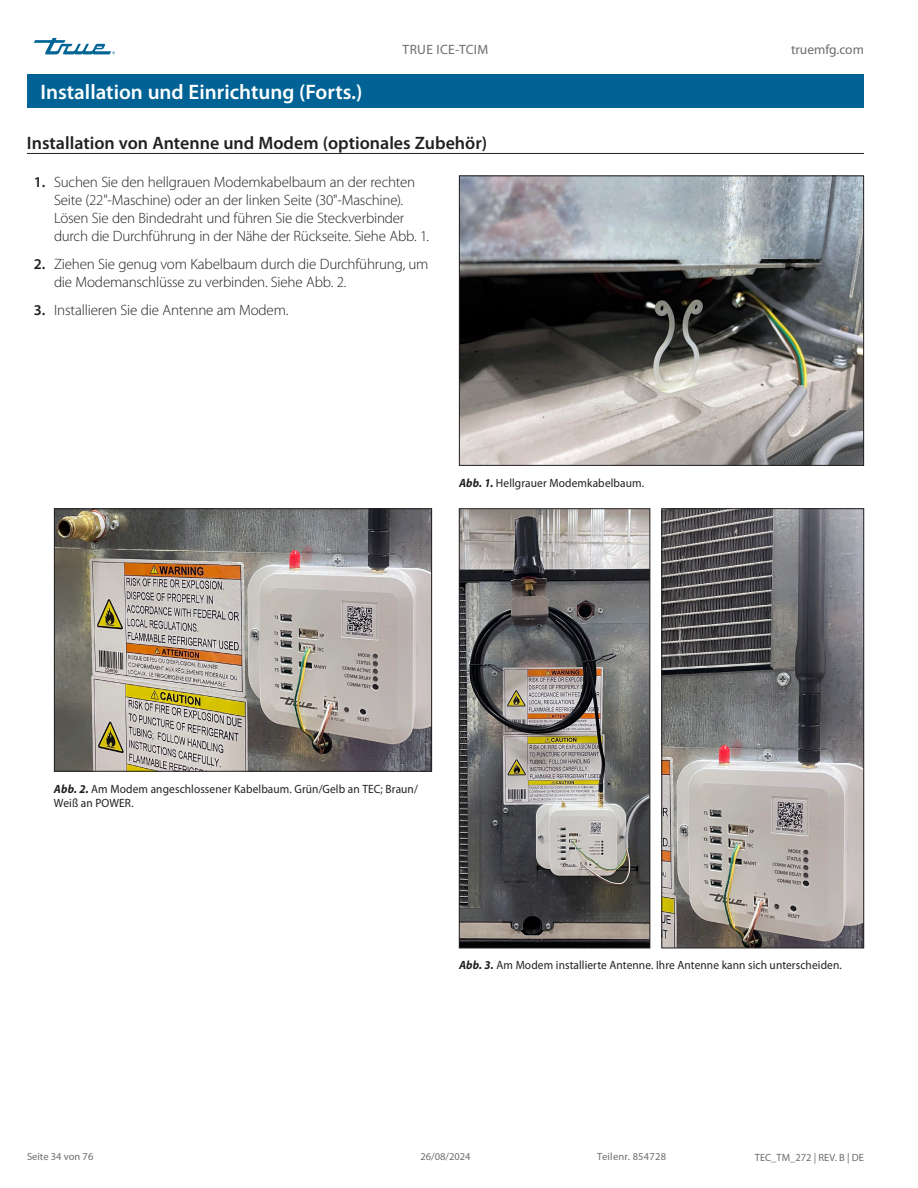
<style>
.page{position:relative;width:918px;height:1188px;background:#fff}
.page>*{position:absolute;margin:0;border:0;box-sizing:border-box;transform-origin:0 0}
.Title_bar_Page_header{font:600 21px "Myriad Pro";color:#fff}
.Subhead_underscore_H1{font:600 18px "Myriad Pro";color:#231f20}
.t1{font:300 15px/18px "Myriad Pro";letter-spacing:-.015em;color:#231f20}
.t2{font:13.5px "Myriad Pro";letter-spacing:.025em;color:#6c6d70}
.t3{font:13.5px "Myriad Pro";color:#6c6d70}
.Caption_FIG_Regular{font:12px/13.5px "Myriad Pro";letter-spacing:.01em;color:#231f20;scale:.95 1}
.t4{font:10.5px "Myriad Pro";color:#6c6d70}
.t5{font:10.5px "Myriad Pro";letter-spacing:.025em;color:#6c6d70}
.s1{font-weight:600}
.s2{font-weight:700;font-style:italic}
</style>
<div class="page">
<svg style="left:34px;top:38px;width:81px;height:16px"></svg>
<div style="left:27px;top:74px;width:837px;height:34px;background:#016395"></div>
<hr style="left:27px;top:153px;width:837px;height:1px;background:#231f20">
<img style="left:461px;top:178px;width:401px;height:286px">
<div style="left:459px;top:176px;width:405px;height:290px;border:1px solid #231f20"></div>
<img style="left:56px;top:510px;width:374px;height:260px">
<div style="left:54px;top:508px;width:378px;height:264px;border:1px solid #231f20"></div>
<img style="left:663px;top:510px;width:199px;height:436px">
<div style="left:661px;top:508px;width:203px;height:440px;border:1px solid #231f20"></div>
<img style="left:461px;top:510px;width:187px;height:436px">
<div style="left:459px;top:508px;width:191px;height:440px;border:1px solid #231f20"></div>
<p class="Title_bar_Page_header" style="left:41px;top:80px;width:324px">Installation und Einrichtung (Forts.)</p>
<p class="t2" style="left:403px;top:42px;width:87px">TRUE ICE-TCIM</p>
<p class="t3" style="left:791px;top:42px;width:74px">truemfg.com</p>
<p class="Subhead_underscore_H1" style="left:27px;top:132px;width:462px">Installation von Antenne und Modem (optionales Zubehör)</p>
<p class="t1" style="left:54px;top:173px;width:377px;text-indent:-20px"><span class="s1">1.</span> Suchen Sie den hellgrauen Modemkabelbaum an der rechten Seite (22"-Maschine) oder an der linken Seite (30"-Maschine).<br>Lösen Sie den Bindedraht und führen Sie die Steckverbinder durch die Durchführung in der Nähe der Rückseite. Siehe Abb. 1.</p>
<p class="t1" style="left:54px;top:255px;width:376px;text-indent:-20px"><span class="s1">2.</span> Ziehen Sie genug vom Kabelbaum durch die Durchführung, um die Modemanschlüsse zu verbinden. Siehe Abb. 2.</p>
<p class="t1" style="left:34px;top:302px;width:256px"><span class="s1">3.</span> Installieren Sie die Antenne am Modem.</p>
<p class="Caption_FIG_Regular" style="left:459px;top:476px;width:196px"><span class="s2">Abb. 1.</span> Hellgrauer Modemkabelbaum.</p>
<p class="Caption_FIG_Regular" style="left:54px;top:782px;width:385px"><span class="s2">Abb. 2.</span> Am Modem angeschlossener Kabelbaum. Grün/Gelb an TEC; Braun/<br>Weiß an POWER.</p>
<p class="Caption_FIG_Regular" style="left:459px;top:958px;width:405px"><span class="s2">Abb. 3.</span> Am Modem installierte Antenne. Ihre Antenne kann sich unterscheiden.</p>
<p class="t4" style="left:27px;top:1150px;width:68px">Seite 34 von 76</p>
<p class="t4" style="left:420px;top:1150px;width:52px">26/08/2024</p>
<p class="t5" style="left:597px;top:1150px;width:71px">Teilenr. 854728</p>
<p class="t4" style="left:755px;top:1151px;width:111px">TEC_TM_272 | REV. B | DE</p>
</div>
